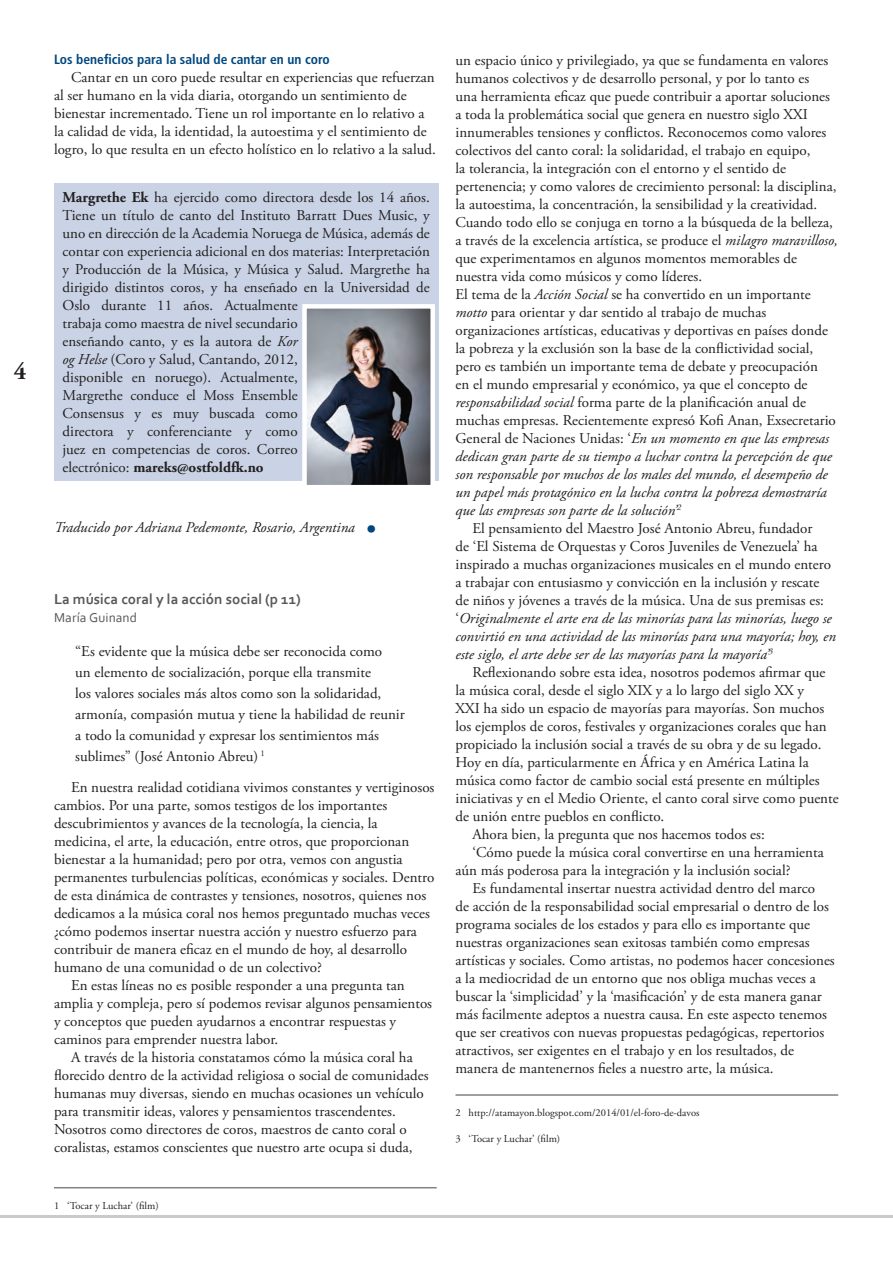
<style>
.page{position:relative;width:893px;height:1263px;background:#fff}
.page>*{position:absolute;margin:0;border:0;box-sizing:border-box;transform-origin:0 0}
.t1{font:700 24px "Adobe Garamond Pro";color:#231f20}
.TextIntended{font:15px/18px "Adobe Garamond Pro";color:#231f20}
.Footnote{font:15px/18px "Adobe Garamond Pro";color:#231f20}
.t2{font:italic 15px "Adobe Garamond Pro";color:#231f20}
.t3{font:700 15px "Corbel";color:#57585a}
.t4{font:700 condensed 13.5px "Frutiger";color:#00477f}
.t5{font:13.5px "Corbel";letter-spacing:.005em;color:#57585a}
.Footnote-2{font:10.5px "Adobe Garamond Pro";color:#231f20}
.s1{font-weight:700}
.s2{font-style:italic}
.s3{font-style:normal;font-size:27px;color:#00477f}
</style>
<div class="page">
<hr style="left:0;top:1215px;width:893px;height:3px;background:#c9cacc">
<hr style="left:54px;top:1187px;width:383px;height:1px;background:#808285">
<hr style="left:455px;top:1094px;width:383px;height:2px;background:#808285">
<div style="left:54px;top:183px;width:384px;height:298px;background:#c9d3e5"></div>
<img style="left:307px;top:309px;width:123px;height:175px">
<div style="left:302px;top:304px;width:133px;height:185px;border:4px solid #fff"></div>
<p class="t1" style="left:14px;top:357px;width:14px">4</p>
<p class="t4" style="left:54px;top:51px;width:277px">Los beneficios para la salud de cantar en un coro</p>
<p class="TextIntended" style="left:54px;top:69px;width:383px;text-indent:17px">Cantar en un coro puede resultar en experiencias que refuerzan al ser humano en la vida diaria, otorgando un sentimiento de bienestar incrementado. Tiene un rol importante en lo relativo a la calidad de vida, la identidad, la autoestima y el sentimiento de logro, lo que resulta en un efecto holístico en lo relativo a la salud.</p>
<p class="Footnote" style="left:63px;top:189px;width:369px"><span class="s1">Margrethe Ek</span> ha ejercido como directora desde los 14 años.<br>Tiene un título de canto del Instituto Barratt Dues Music, y uno en dirección de la Academia Noruega de Música, además de contar con experiencia adicional en dos materias: Interpretación y Producción de la Música, y Música y Salud. Margrethe ha dirigido distintos coros, y ha enseñado en la Universidad de Oslo durante 11 años. Actualmente<br>trabaja como maestra de nivel secundario<br>enseñando canto, y es la autora de <span class="s2">Kor<br>og Helse</span> (Coro y Salud, Cantando, 2012,<br>disponible en noruego). Actualmente,<br>Margrethe conduce el Moss Ensemble<br>Consensus y es muy buscada como<br>directora y conferenciante y como<br>juez en competencias de coros. Correo<br>electrónico: <span class="s1">mareks@ostfoldfk.no</span></p>
<p class="t2" style="left:54px;top:518px;width:324px">Traducido por Adriana Pedemonte, Rosario, Argentina <span class="s3">•</span></p>
<p class="t3" style="left:54px;top:590px;width:248px">La música coral y la acción social (p 11)</p>
<p class="t5" style="left:54px;top:609px;width:85px">María Guinand</p>
<p class="Footnote" style="left:75px;top:641px;width:331px;line-height:21px">“Es evidente que la música debe ser reconocida como<br>un elemento de socialización, porque ella transmite<br>los valores sociales más altos como son la solidaridad, armonía, compasión mutua y tiene la habilidad de reunir a todo la comunidad y expresar los sentimientos más sublimes” (José Antonio Abreu) <sup>1</sup></p>
<p class="TextIntended" style="left:54px;top:778px;width:382px;text-indent:17px">En nuestra realidad cotidiana vivimos constantes y vertiginosos cambios. Por una parte, somos testigos de los importantes descubrimientos y avances de la tecnología, la ciencia, la medicina, el arte, la educación, entre otros, que proporcionan bienestar a la humanidad; pero por otra, vemos con angustia permanentes turbulencias políticas, económicas y sociales. Dentro de esta dinámica de contrastes y tensiones, nosotros, quienes nos dedicamos a la música coral nos hemos preguntado muchas veces ¿cómo podemos insertar nuestra acción y nuestro esfuerzo para contribuir de manera eficaz en el mundo de hoy, al desarrollo humano de una comunidad o de un colectivo?</p>
<p class="TextIntended" style="left:54px;top:976px;width:380px;text-indent:17px">En estas líneas no es posible responder a una pregunta tan amplia y compleja, pero sí podemos revisar algunos pensamientos y conceptos que pueden ayudarnos a encontrar respuestas y caminos para emprender nuestra labor.</p>
<p class="TextIntended" style="left:54px;top:1048px;width:376px;text-indent:17px">A través de la historia constatamos cómo la música coral ha florecido dentro de la actividad religiosa o social de comunidades humanas muy diversas, siendo en muchas ocasiones un vehículo para transmitir ideas, valores y pensamientos trascendentes.<br>Nosotros como directores de coros, maestros de canto coral o coralistas, estamos conscientes que nuestro arte ocupa si duda,</p>
<p class="Footnote-2" style="left:54px;top:1199px;width:106px">1 ‘Tocar y Luchar’ (film)</p>
<p class="Footnote" style="left:455px;top:52px;width:384px">un espacio único y privilegiado, ya que se fundamenta en valores humanos colectivos y de desarrollo personal, y por lo tanto es<br>una herramienta eficaz que puede contribuir a aportar soluciones a toda la problemática social que genera en nuestro siglo XXI innumerables tensiones y conflictos. Reconocemos como valores colectivos del canto coral: la solidaridad, el trabajo en equipo,<br>la tolerancia, la integración con el entorno y el sentido de pertenencia; y como valores de crecimiento personal: la disciplina, la autoestima, la concentración, la sensibilidad y la creatividad.<br>Cuando todo ello se conjuga en torno a la búsqueda de la belleza, a través de la excelencia artística, se produce el <span class="s2">milagro maravilloso, </span>que experimentamos en algunos momentos memorables de nuestra vida como músicos y como líderes.</p>
<p class="Footnote" style="left:455px;top:286px;width:382px">El tema de la <span class="s2">Acción Social</span> se ha convertido en un importante <span class="s2">motto</span> para orientar y dar sentido al trabajo de muchas organizaciones artísticas, educativas y deportivas en países donde la pobreza y la exclusión son la base de la conflictividad social, pero es también un importante tema de debate y preocupación<br>en el mundo empresarial y económico, ya que el concepto de <span class="s2">responsabilidad social</span> forma parte de la planificación anual de muchas empresas. Recientemente expresó Kofi Anan, Exsecretario General de Naciones Unidas: ‘<span class="s2">En un momento en que las empresas dedican gran parte de su tiempo a luchar contra la percepción de que son responsable por muchos de los males del mundo, el desempeño de un papel más protagónico en la lucha contra la pobreza demostraría que las empresas son parte de la solución’</span><sup>2</sup></p>
<p class="TextIntended" style="left:455px;top:520px;width:382px;text-indent:17px">El pensamiento del Maestro José Antonio Abreu, fundador<br>de ‘El Sistema de Orquestas y Coros Juveniles de Venezuela’ ha inspirado a muchas organizaciones musicales en el mundo entero a trabajar con entusiasmo y convicción en la inclusión y rescate de niños y jóvenes a través de la música. Una de sus premisas es: ‘<span class="s2">Originalmente el arte era de las minorías para las minorías, luego se convirtió en una actividad de las minorías para una mayoría; hoy, en este siglo, el arte debe ser de las mayorías para la mayoría’</span><sup>3</sup></p>
<p class="TextIntended" style="left:455px;top:664px;width:385px;text-indent:17px">Reflexionando sobre esta idea, nosotros podemos afirmar que la música coral, desde el siglo XIX y a lo largo del siglo XX y<br>XXI ha sido un espacio de mayorías para mayorías. Son muchos los ejemplos de coros, festivales y organizaciones corales que han propiciado la inclusión social a través de su obra y de su legado.<br>Hoy en día, particularmente en África y en América Latina la música como factor de cambio social está presente en múltiples iniciativas y en el Medio Oriente, el canto coral sirve como puente de unión entre pueblos en conflicto.</p>
<p class="TextIntended" style="left:472px;top:826px;width:294px">Ahora bien, la pregunta que nos hacemos todos es:</p>
<p class="TextIntended" style="left:455px;top:844px;width:370px;text-indent:17px">‘Cómo puede la música coral convertirse en una herramienta aún más poderosa para la integración y la inclusión social?</p>
<p class="TextIntended" style="left:455px;top:880px;width:381px;text-indent:17px">Es fundamental insertar nuestra actividad dentro del marco<br>de acción de la responsabilidad social empresarial o dentro de los programa sociales de los estados y para ello es importante que nuestras organizaciones sean exitosas también como empresas artísticas y sociales. Como artistas, no podemos hacer concesiones a la mediocridad de un entorno que nos obliga muchas veces a buscar la ‘simplicidad’ y la ‘masificación’ y de esta manera ganar más facilmente adeptos a nuestra causa. En este aspecto tenemos que ser creativos con nuevas propuestas pedagógicas, repertorios atractivos, ser exigentes en el trabajo y en los resultados, de manera de mantenernos fieles a nuestro arte, la música.</p>
<p class="Footnote-2" style="left:455px;top:1107px;width:246px">2 http://atamayon.blogspot.com/2014/01/el-foro-de-davos</p>
<p class="Footnote-2" style="left:455px;top:1132px;width:106px">3 ‘Tocar y Luchar’ (film)</p>
</div>
